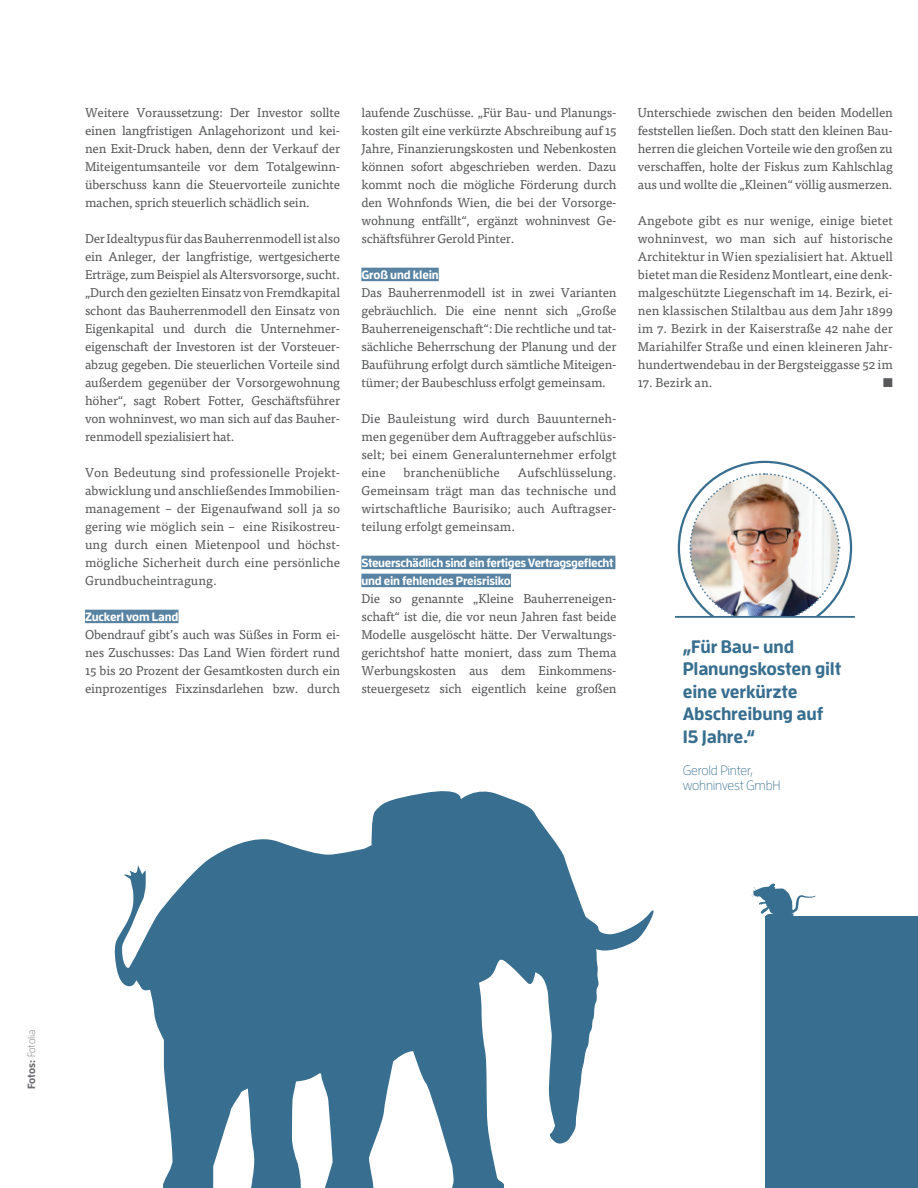
<style>
.page{position:relative;width:918px;height:1188px;background:#fff}
.page>*{position:absolute;margin:0;border:0;box-sizing:border-box;transform-origin:0 0}
.t1{font:700 18px/22.5px "Enzo OT";letter-spacing:-.01em;color:#386e8f}
.t2{font:300 13.5px/15px "Enzo OT";letter-spacing:-.015em;color:#386e8f}
.t3{font:12.75px/18px "Tisa Pro";letter-spacing:-.015em;color:#57585a;text-align:justify}
.t4{font:12.75px "Zapf Dingbats ITC";color:#57585a}
.t5{font:700 12px/18px "Enzo OT";letter-spacing:-.03em;color:#fff}
.t6{font:300 10.5px "Enzo OT";letter-spacing:-.005em;color:#6c6d70}
.s1{font-weight:700}
</style>
<div class="page">
<div style="left:85px;top:610px;width:94px;height:13px;background:#5983a2"></div>
<div style="left:361px;top:268px;width:78px;height:13px;background:#5983a2"></div>
<div style="left:361px;top:556px;width:254px;height:13px;background:#5983a2"></div>
<div style="left:361px;top:574px;width:150px;height:13px;background:#5983a2"></div>
<img style="left:688px;top:472px;width:153px;height:144px">
<hr style="left:675px;top:616px;width:180px;height:2px;background:#386e8f">
<svg style="left:114px;top:791px;width:540px;height:397px;fill:#386e8f"></svg>
<svg style="left:752px;top:884px;width:64px;height:32px"></svg>
<div style="left:765px;top:916px;width:153px;height:272px;background:#386e8f"></div>
<p class="t3" style="left:85px;top:105px;width:257px">Weitere Voraussetzung: Der Investor sollte einen langfristigen Anlagehorizont und kei&shy;nen Exit-Druck haben, denn der Verkauf der Miteigentumsanteile vor dem Totalgewinn&shy;überschuss kann die Steuervorteile zunichte machen, sprich steuerlich schädlich sein.</p>
<p class="t3" style="left:85px;top:231px;width:257px">Der Idealtypus für das Bauherrenmodell ist also ein Anleger, der langfristige, wertgesicherte Erträge, zum Beispiel als Altersvorsorge, sucht. „Durch den gezielten Einsatz von Fremdkapital schont das Bauherrenmodell den Einsatz von Eigenkapital und durch die Unternehmer&shy;eigenschaft der Investoren ist der Vorsteuer&shy;abzug gegeben. Die steuerlichen Vorteile sind außerdem gegenüber der Vorsorgewohnung höher“, sagt Robert Fotter, Geschäftsführer von wohninvest, wo man sich auf das Bauher&shy;renmodell spezialisiert hat.</p>
<p class="t3" style="left:85px;top:465px;width:257px">Von Bedeutung sind professionelle Projekt&shy;abwicklung und anschließendes Immobilien&shy;management – der Eigenaufwand soll ja so gering wie möglich sein – eine Risikostreu&shy;ung durch einen Mietenpool und höchst&shy;mögliche Sicherheit durch eine persönliche Grundbucheintragung.</p>
<p class="t5" style="left:85px;top:609px;width:95px">Zuckerl vom Land</p>
<p class="t3" style="left:85px;top:627px;width:257px">Obendrauf gibt’s auch was Süßes in Form ei&shy;nes Zuschusses: Das Land Wien fördert rund 15 bis 20 Prozent der Gesamtkosten durch ein einprozentiges Fixzinsdarlehen bzw. durch</p>
<p class="t3" style="left:361px;top:105px;width:257px">laufende Zuschüsse. „Für Bau- und Planungs&shy;kosten gilt eine verkürzte Abschreibung auf 15<br>Jahre, Finanzierungskosten und Nebenkosten können sofort abgeschrieben werden. Dazu kommt noch die mögliche Förderung durch den Wohnfonds Wien, die bei der Vorsorge&shy;wohnung entfällt“, ergänzt wohninvest Ge&shy;schäftsführer Gerold Pinter.</p>
<p class="t5" style="left:361px;top:267px;width:79px">Groß und klein</p>
<p class="t3" style="left:361px;top:285px;width:257px">Das Bauherrenmodell ist in zwei Varianten gebräuchlich. Die eine nennt sich „Große Bauherreneigenschaft“: Die rechtliche und tat&shy;sächliche Beherrschung der Planung und der Bauführung erfolgt durch sämtliche Miteigen&shy;tümer; der Baubeschluss erfolgt gemeinsam.</p>
<p class="t3" style="left:361px;top:411px;width:257px">Die Bauleistung wird durch Bauunterneh&shy;men gegenüber dem Auftraggeber aufschlüs&shy;selt; bei einem Generalunternehmer erfolgt eine</p>
<p class="t3" style="left:361px;top:465px;width:257px;text-indent:156px">Aufschlüsselung.<br>Gemeinsam trägt man das technische und wirtschaftliche Baurisiko; auch Auftragser&shy;teilung erfolgt gemeinsam.</p>
<p class="t5" style="left:361px;top:555px;width:254px">Steuerschädlich sind ein fertiges Vertragsgeflecht und ein fehlendes Preisrisiko</p>
<p class="t3" style="left:361px;top:591px;width:257px">Die so genannte „Kleine Bauherreneigen&shy;schaft“ ist die, die vor neun Jahren fast beide Modelle ausgelöscht hätte. Der Verwaltungs&shy;gerichtshof hatte moniert, dass zum Thema Werbungskosten aus dem Einkommens&shy;steuergesetz sich eigentlich keine großen</p>
<p class="t3" style="left:404px;top:465px;width:98px">branchenübliche</p>
<p class="t3" style="left:638px;top:105px;width:257px">Unterschiede zwischen den beiden Modellen feststellen ließen. Doch statt den kleinen Bau&shy;herren die gleichen Vorteile wie den großen zu verschaffen, holte der Fiskus zum Kahlschlag aus und wollte die „Kleinen“ völlig ausmerzen.</p>
<p class="t3" style="left:638px;top:213px;width:257px">Angebote gibt es nur wenige, einige bietet wohninvest, wo man sich auf historische Architektur in Wien spezialisiert hat. Aktuell bietet man die Residenz Montleart, eine denk&shy;malgeschützte Liegenschaft im 14. Bezirk, ei&shy;nen klassischen Stilaltbau aus dem Jahr 1899 im 7. Bezirk in der Kaiserstraße 42 nahe der Mariahilfer Straße und einen kleineren Jahr&shy;hundertwendebau in der Bergsteiggasse 52 im</p>
<p class="t3" style="left:638px;top:375px;width:76px">17. Bezirk an.</p>
<p class="t4" style="left:883px;top:377px;width:11px">■</p>
<h1 class="t1" style="left:683px;top:636px;width:160px">„Für Bau- und<br>Planungskosten gilt eine verkürzte<br>Abschreibung auf<br>15 Jahre.“</h1>
<p class="t2" style="left:683px;top:763px;width:99px">Gerold Pinter, wohninvest GmbH</p>
<p class="t6" style="left:28px;top:1089px;width:61px;rotate:-90deg"><span class="s1">Fotos:</span> Fotolia</p>
</div>
